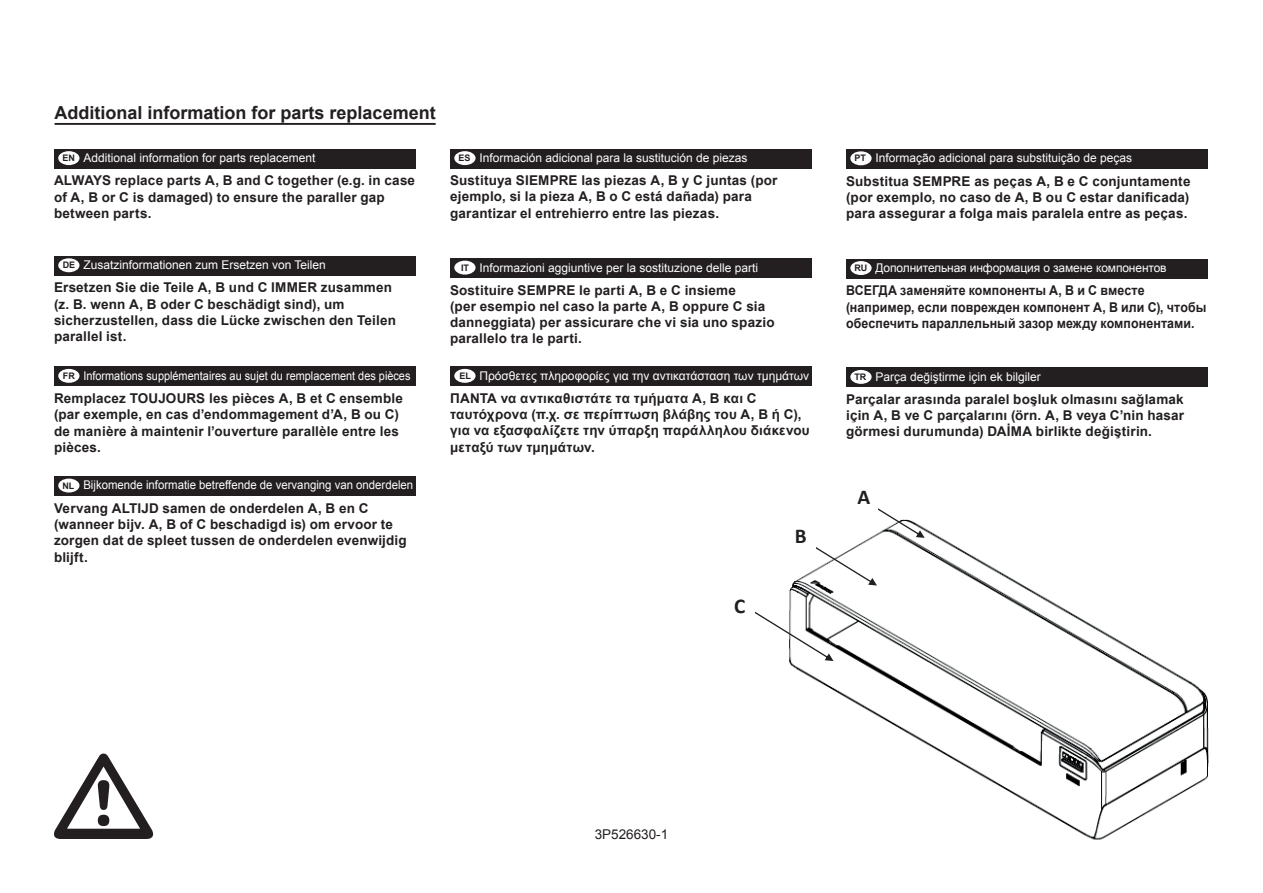
<style>
.page{position:relative;width:1263px;height:893px;background:#fff}
.page>*{position:absolute;margin:0;border:0;box-sizing:border-box;transform-origin:0 0}
.t1{font:700 21.15px "Calibri";color:#231f20}
.t2{font:700 18px "Arial";color:#231f20}
.t3{font:700 13.5px/16.2px "Arial";letter-spacing:.015em;color:#231f20}
.t4{font:700 13.5px/16.2px "Arial";letter-spacing:.015em;color:#231f20;scale:.92 1}
.t5{font:13.5px "Arial";color:#231f20}
.t6{font:12px "Arial";color:#fff}
.t7{font:12px "Arial";color:#fff;scale:.91 1}
.t8{font:12px "Arial";color:#fff;scale:.95 1}
.s1{font-weight:700;font-size:9px;color:#231f20}
</style>
<div class="page">
<img style="left:789px;top:528px;width:420px;height:312px">
<svg style="left:806px;top:508px;width:119px;height:77px"></svg>
<svg style="left:755px;top:611px;width:78px;height:50px"></svg>
<div style="left:847px;top:479px;width:31px;height:35px;background:#fff"></div>
<div style="left:785px;top:517px;width:31px;height:36px;background:#fff"></div>
<div style="left:54px;top:149px;width:361px;height:19px;background:#231f20"></div>
<div style="left:58px;top:151px;width:21px;height:14px;background:#fff;border-radius:50%"></div>
<hr style="left:55px;top:123px;width:381px;height:2px;background:#231f20">
<div style="left:846px;top:368px;width:361px;height:19px;background:#231f20"></div>
<div style="left:850px;top:370px;width:21px;height:14px;background:#fff;border-radius:50%"></div>
<div style="left:846px;top:259px;width:361px;height:19px;background:#231f20"></div>
<div style="left:850px;top:261px;width:21px;height:14px;background:#fff;border-radius:50%"></div>
<div style="left:846px;top:149px;width:361px;height:20px;background:#231f20"></div>
<div style="left:850px;top:151px;width:21px;height:14px;background:#fff;border-radius:50%"></div>
<div style="left:54px;top:476px;width:361px;height:20px;background:#231f20"></div>
<div style="left:58px;top:479px;width:21px;height:13px;background:#fff;border-radius:50%"></div>
<div style="left:450px;top:258px;width:361px;height:20px;background:#231f20"></div>
<div style="left:454px;top:261px;width:21px;height:14px;background:#fff;border-radius:50%"></div>
<div style="left:54px;top:367px;width:361px;height:19px;background:#231f20"></div>
<div style="left:58px;top:369px;width:21px;height:14px;background:#fff;border-radius:50%"></div>
<div style="left:450px;top:149px;width:361px;height:19px;background:#231f20"></div>
<div style="left:454px;top:151px;width:21px;height:14px;background:#fff;border-radius:50%"></div>
<div style="left:450px;top:367px;width:361px;height:19px;background:#231f20"></div>
<div style="left:454px;top:369px;width:21px;height:14px;background:#fff;border-radius:50%"></div>
<div style="left:54px;top:256px;width:361px;height:19px;background:#231f20"></div>
<div style="left:58px;top:258px;width:21px;height:14px;background:#fff;border-radius:50%"></div>
<svg style="left:54px;top:753px;width:99px;height:86px"></svg>
<h2 class="t2" style="left:55px;top:101px;width:383px">Additional information for parts replacement</h2>
<p class="t6" style="left:62px;top:150px;width:255px"><span class="s1">EN</span> Additional information for parts replacement</p>
<p class="t3" style="left:54px;top:173px;width:363px">ALWAYS replace parts A, B and C together (e.g. in case of A, B or C is damaged) to ensure the paraller gap between parts.</p>
<p class="t6" style="left:458px;top:150px;width:291px"><span class="s1">ES</span> Información adicional para la sustitución de piezas</p>
<p class="t3" style="left:450px;top:173px;width:329px">Sustituya SIEMPRE las piezas A, B y C juntas (por ejemplo, si la pieza A, B o C está dañada) para garantizar el entrehierro entre las piezas.</p>
<p class="t6" style="left:63px;top:257px;width:265px"><span class="s1">DE</span> Zusatzinformationen zum Ersetzen von Teilen</p>
<p class="t3" style="left:54px;top:280px;width:344px">Ersetzen Sie die Teile A, B und C IMMER zusammen (z. B. wenn A, B oder C beschädigt sind), um sicherzustellen, dass die Lücke zwischen den Teilen parallel ist.</p>
<p class="t7" style="left:63px;top:368px;width:383px"><span class="s1">FR</span> Informations supplémentaires au sujet du remplacement des pièces</p>
<p class="t3" style="left:54px;top:391px;width:350px">Remplacez TOUJOURS les pièces A, B et C ensemble (par exemple, en cas d’endommagement d’A, B ou C) de manière à maintenir l’ouverture parallèle entre les pièces.</p>
<p class="t8" style="left:62px;top:477px;width:371px"><span class="s1">NL</span> Bijkomende informatie betreffende de vervanging van onderdelen</p>
<p class="t3" style="left:54px;top:500px;width:354px">Vervang ALTIJD samen de onderdelen A, B en C (wanneer bijv. A, B of C beschadigd is) om ervoor te zorgen dat de spleet tussen de onderdelen evenwijdig blijft.</p>
<p class="t6" style="left:461px;top:259px;width:299px"><span class="s1">IT</span> Informazioni aggiuntive per la sostituzione delle parti</p>
<p class="t3" style="left:450px;top:282px;width:326px">Sostituire SEMPRE le parti A, B e C insieme<br>(per esempio nel caso la parte A, B oppure C sia danneggiata) per assicurare che vi sia uno spazio parallelo tra le parti.</p>
<p class="t6" style="left:459px;top:368px;width:351px"><span class="s1">EL</span> Πρόσθετες πληροφορίες για την αντικατάσταση των τμημάτων</p>
<p class="t3" style="left:450px;top:391px;width:361px">ΠΑΝΤΑ να αντικαθιστάτε τα τμήματα A, B και C ταυτόχρονα (π.χ. σε περίπτωση βλάβης του A, B ή C), για να εξασφαλίζετε την ύπαρξη παράλληλου διάκενου μεταξύ των τμημάτων.</p>
<h1 class="t1" style="left:734px;top:592px;width:13px">C</h1>
<h1 class="t1" style="left:795px;top:522px;width:13px">B</h1>
<p class="t6" style="left:854px;top:150px;width:279px"><span class="s1">PT</span> Informação adicional para substituição de peças</p>
<p class="t3" style="left:846px;top:173px;width:346px;text-align:justify">Substitua SEMPRE as peças A, B e C conjuntamente (por exemplo, no caso de A, B ou C estar danificada) para assegurar a folga mais paralela entre as peças.</p>
<p class="t6" style="left:854px;top:260px;width:314px"><span class="s1">RU</span> Дополнительная информация о замене компонентов</p>
<p class="t4" style="left:846px;top:283px;width:393px">ВСЕГДА заменяйте компоненты A, B и C вместе (например, если поврежден компонент A, B или C), чтобы обеспечить параллельный зазор между компонентами.</p>
<p class="t6" style="left:854px;top:369px;width:188px"><span class="s1">TR</span> Parça değiştirme için ek bilgiler</p>
<p class="t3" style="left:846px;top:391px;width:340px;text-align:justify">Parçalar arasında paralel boşluk olmasını sağlamak için A, B ve C parçalarını (örn. A, B veya C’nin hasar görmesi durumunda) DAİMA birlikte değiştirin.</p>
<h1 class="t1" style="left:857px;top:483px;width:14px">A</h1>
<p class="t5" style="left:595px;top:825px;width:75px">3P526630-1</p>
</div>
